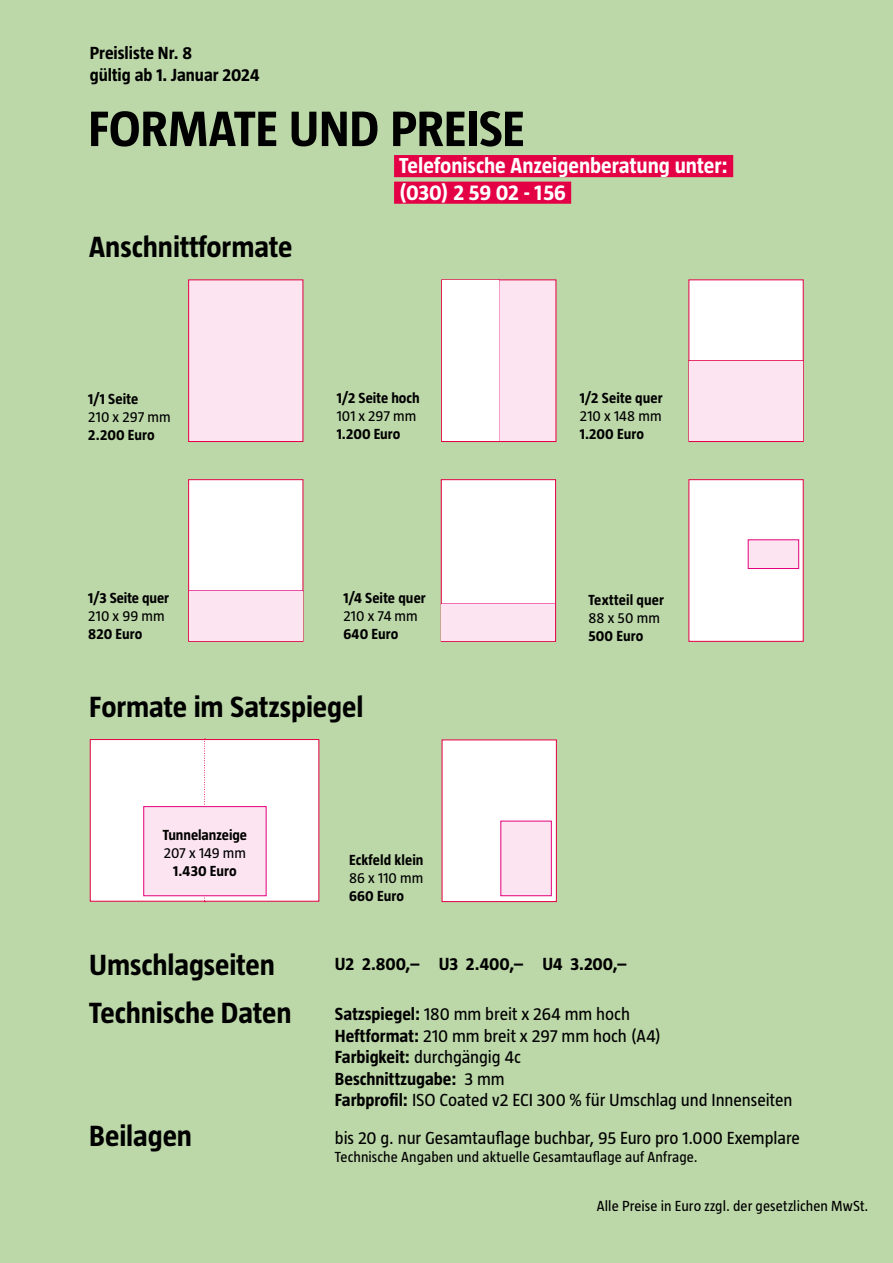
<style>
.page{position:relative;width:893px;height:1263px;background:#bcd7a8}
.page>*{position:absolute;margin:0;border:0;box-sizing:border-box;transform-origin:0 0}
.t1{font:700 51px "Taz";letter-spacing:-.005em;color:#000}
.t2{font:700 30px/48.2px "Taz";letter-spacing:-.005em;color:#000}
.t3{font:700 22.2px/26.5px "Taz";color:#fff}
.t4{font:18px/21.6px "Taz";letter-spacing:-.005em;color:#000}
.t5{font:700 18px/21.6px "Taz";color:#000}
.t6{font:15px "Taz";letter-spacing:.005em;color:#000}
.t7{font:700 15px "Taz";letter-spacing:.005em;color:#000}
.s1{font-weight:700}
</style>
<div class="page">
<div style="left:394px;top:155px;width:339px;height:22px;background:#e40045"></div>
<div style="left:394px;top:182px;width:177px;height:22px;background:#e40045"></div>
<div style="left:188px;top:279px;width:115px;height:163px;background:#fce5f0;border:1px solid #e40045"></div>
<div style="left:90px;top:739px;width:229px;height:163px;background:#fff;border:1px solid #e40045"></div>
<div style="left:441px;top:279px;width:115px;height:163px;background:#fce5f0;border:1px solid #e40045"></div>
<div style="left:688px;top:279px;width:116px;height:163px;background:#fff"></div>
<hr style="left:498px;top:279px;width:1px;height:163px;background:#e5007d">
<div style="left:442px;top:281px;width:56px;height:160px;background:#fff"></div>
<hr style="left:688px;top:360px;width:116px;height:1px;background:#e40045">
<div style="left:689px;top:361px;width:114px;height:80px;background:#fce5f0"></div>
<div style="left:188px;top:479px;width:115px;height:163px;background:#fff;border:1px solid #e40045"></div>
<div style="left:441px;top:479px;width:115px;height:163px;background:#fff;border:1px solid #e40045"></div>
<div style="left:688px;top:479px;width:116px;height:163px;background:#fff;border:1px solid #e40045"></div>
<div style="left:442px;top:739px;width:115px;height:163px;background:#fff;border:1px solid #e40045"></div>
<hr style="left:188px;top:590px;width:115px;height:1px;background:#e5007d">
<hr style="left:441px;top:603px;width:115px;height:1px;background:#e5007d">
<div style="left:189px;top:591px;width:113px;height:50px;background:#fce5f0"></div>
<div style="left:442px;top:604px;width:113px;height:37px;background:#fce5f0"></div>
<div style="left:748px;top:539px;width:51px;height:30px;background:#fce5f0;border:1px solid #e5007d"></div>
<div style="left:500px;top:821px;width:52px;height:75px;background:#fce5f0;border:1px solid #e5007d"></div>
<svg style="left:204px;top:739px;width:2px;height:163px"></svg>
<div style="left:143px;top:806px;width:124px;height:90px;background:#fce5f0;border:1px solid #e5007d"></div>
<p class="t5" style="left:90px;top:42px;width:171px">Preisliste Nr. 8<br>gültig ab 1. Januar 2024</p>
<h1 class="t1" style="left:88px;top:100px;width:438px">FORMATE UND PREISE</h1>
<p class="t3" style="left:399px;top:152px;width:330px">Telefonische Anzeigenberatung unter: (030) 2 59 02 - 156</p>
<h2 class="t2" style="left:89px;top:222px;width:205px">Anschnittformate</h2>
<p class="t7" style="left:88px;top:390px;width:52px">1/1 Seite</p>
<p class="t6" style="left:88px;top:408px;width:84px">210 x 297 mm</p>
<p class="t7" style="left:88px;top:426px;width:68px">2.200 Euro</p>
<p class="t7" style="left:337px;top:389px;width:84px">1/2 Seite hoch</p>
<p class="t6" style="left:337px;top:407px;width:81px">101 x 297 mm</p>
<p class="t7" style="left:337px;top:425px;width:65px">1.200 Euro</p>
<p class="t7" style="left:88px;top:589px;width:82px">1/3 Seite quer</p>
<p class="t6" style="left:88px;top:607px;width:78px">210 x 99 mm</p>
<p class="t7" style="left:88px;top:625px;width:56px">820 Euro</p>
<p class="t7" style="left:343px;top:589px;width:84px">1/4 Seite quer</p>
<p class="t6" style="left:343px;top:607px;width:76px">210 x 74 mm</p>
<p class="t7" style="left:343px;top:625px;width:56px">640 Euro</p>
<h2 class="t2" style="left:89px;top:683px;width:276px">Formate im Satzspiegel</h2>
<p class="t7" style="left:163px;top:827px;width:86px">Tunnelanzeige</p>
<p class="t6" style="left:164px;top:845px;width:84px">207 x 149 mm</p>
<p class="t7" style="left:173px;top:863px;width:65px">1.430 Euro</p>
<p class="t7" style="left:349px;top:851px;width:76px">Eckfeld klein</p>
<p class="t6" style="left:349px;top:869px;width:76px">86 x 110 mm</p>
<p class="t7" style="left:349px;top:887px;width:56px">660 Euro</p>
<p class="t7" style="left:580px;top:389px;width:84px">1/2 Seite quer</p>
<p class="t6" style="left:580px;top:407px;width:83px">210 x 148 mm</p>
<p class="t7" style="left:580px;top:425px;width:66px">1.200 Euro</p>
<p class="t7" style="left:588px;top:591px;width:77px">Textteil quer</p>
<p class="t6" style="left:588px;top:609px;width:73px">88 x 50 mm</p>
<p class="t7" style="left:588px;top:627px;width:56px">500 Euro</p>
<h2 class="t2" style="left:89px;top:940px;width:204px">Umschlagseiten<br>Technische Daten</h2>
<h2 class="t2" style="left:89px;top:1111px;width:104px">Beilagen</h2>
<p class="t5" style="left:335px;top:952px;width:293px">U2 2.800,– U3 2.400,– U4 3.200,–</p>
<p class="t4" style="left:335px;top:1003px;width:459px"><span class="s1">Satzspiegel:</span> 180 mm breit x 264 mm hoch<br><span class="s1">Heftformat:</span> 210 mm breit x 297 mm hoch (A4)<br><span class="s1">Farbigkeit:</span> durchgängig 4c<br><span class="s1">Beschnittzugabe:</span> 3 mm<br><span class="s1">Farbprofil:</span> ISO Coated v2 ECI 300 % für Umschlag und Innenseiten</p>
<p class="t4" style="left:335px;top:1127px;width:467px">bis 20 g. nur Gesamtauflage buchbar, 95 Euro pro 1.000 Exemplare</p>
<p class="t6" style="left:335px;top:1148px;width:364px">Technische Angaben und aktuelle Gesamtauflage auf Anfrage.</p>
<p class="t6" style="left:597px;top:1198px;width:273px">Alle Preise in Euro zzgl. der gesetzlichen MwSt.</p>
</div>
